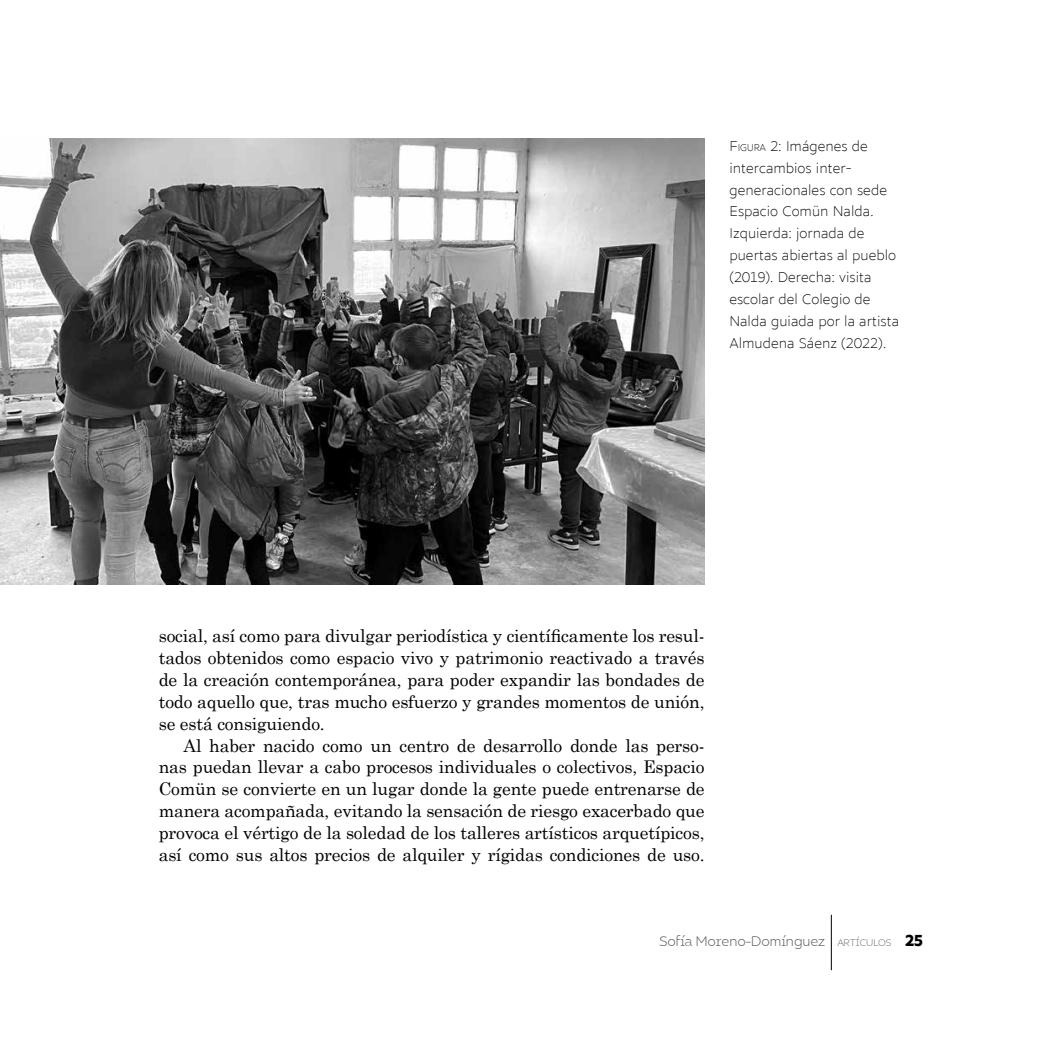
<style>
.page{position:relative;width:1042px;height:1042px;background:#fff}
.page>*{position:absolute;margin:0;border:0;box-sizing:border-box;transform-origin:0 0}
.t1{font:17.5px/21.9px "Century Schoolbook";letter-spacing:-.01em;color:#000;text-align:justify}
.t2{font:100 14px/21.9px "Marcher Alt";color:#000}
.t3{font:300 14px "Bilbao";color:#575756}
.s1{font-style:inherit}
.s2{font-size:9.8px}
.s3{font-size:9.8px;color:#6b6b6a}
.s4{font-family:"Marcher Alt";font-weight:700;font-size:15.75px;color:#000}
</style>
<div class="page">
<hr style="left:831px;top:915px;width:1px;height:55px;background:#000">
<img style="left:0;top:139px;width:704px;height:445px">
<p class="t2" style="left:729px;top:134px;width:171px"><span class="s1">F</span><span class="s2">IGURA</span> <span class="s1">2:</span> Imágenes de intercambios inter&shy;generacionales con sede<br>Espacio Comün Nalda.<br>Izquierda: jornada de puertas abiertas al pueblo (2019). Derecha: visita escolar del Colegio de<br>Nalda guiada por la artista<br>Almudena Sáenz (2022).</p>
<p class="t1" style="left:159px;top:623px;width:547px">social, así como para divulgar periodística y científicamente los resul&shy;tados obtenidos como espacio vivo y patrimonio reactivado a través de la creación contemporánea, para poder expandir las bondades de todo aquello que, tras mucho esfuerzo y grandes momentos de unión, se está consiguiendo.</p>
<p class="t1" style="left:159px;top:733px;width:547px;text-indent:25px">Al haber nacido como un centro de desarrollo donde las perso&shy;nas puedan llevar a cabo procesos individuales o colectivos, Espacio Comün se convierte en un lugar donde la gente puede entrenarse de manera acompañada, evitando la sensación de riesgo exacerbado que provoca el vértigo de la soledad de los talleres artísticos arquetípicos, así como sus altos precios de alquiler y rígidas condiciones de uso.</p>
<p class="t3" style="left:659px;top:931px;width:265px">Sofía Moreno-Domínguez <span class="s3">ARTÍCULOS</span> <span class="s4">25</span></p>
</div>
